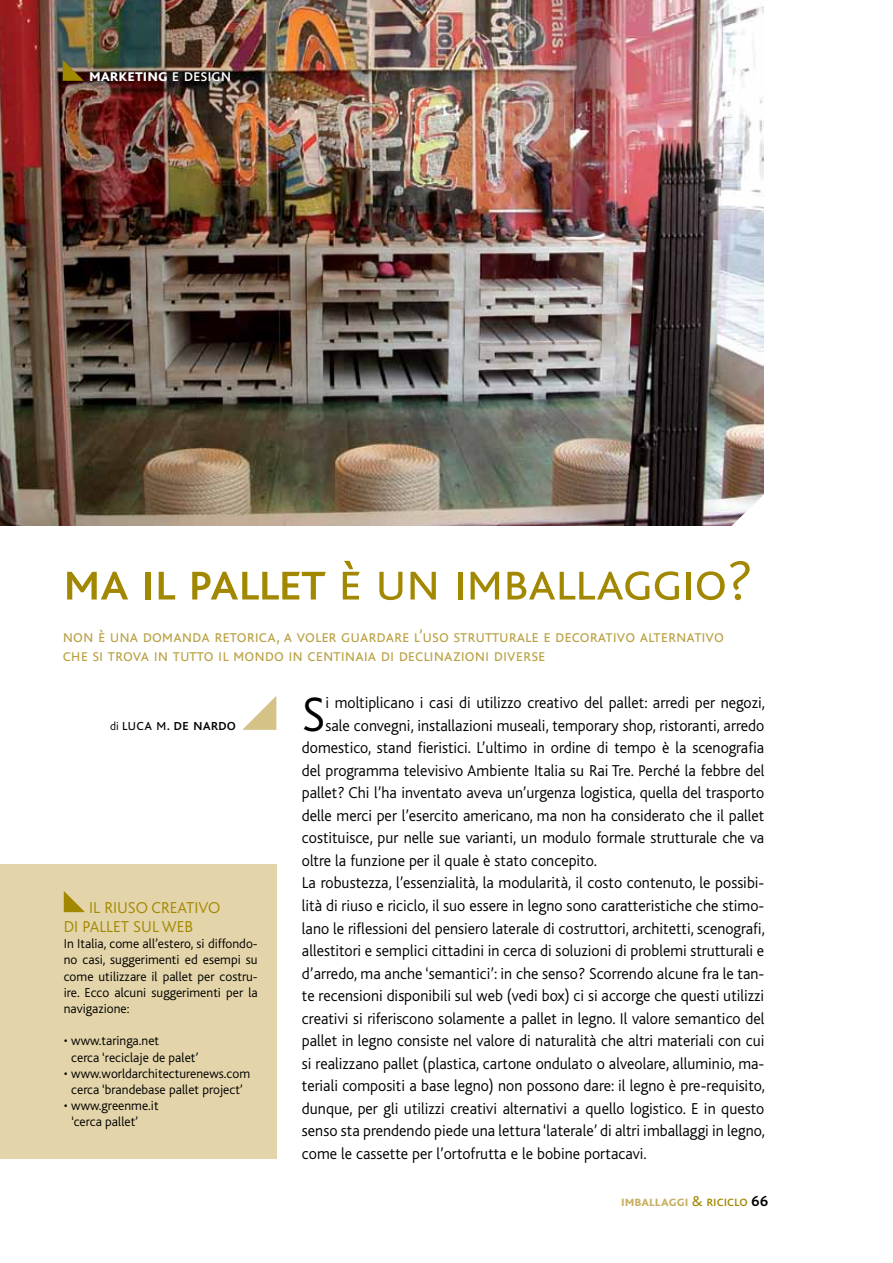
<style>
.page{position:relative;width:893px;height:1263px;background:#fff}
.page>*{position:absolute;margin:0;border:0;box-sizing:border-box;transform-origin:0 0}
.t1{font:300 57px "Bliss Caps";letter-spacing:-.02em;color:#a28800;scale:1.05 1}
.t2{font:300 50.7px "Bliss";color:#000}
.t3{font:300 18px/19.5px "Bliss Caps";color:#b9a144}
.t4{font:700 18px "Bliss Caps";color:#fff}
.t5{font:300 16.5px "Bliss";color:#000}
.t6{font:300 16.5px "Bliss";color:#a28800}
.t7{font:16.5px "Bliss Caps";color:#000}
.t8{font:700 15px "Bliss Caps";color:#c8b165}
.t9{font:300 13.5px/16.2px "Bliss";color:#000}
.s1{font-weight:400}
.s2{font-family:"Bliss";font-weight:300;font-size:12px}
.s3{font-weight:300}
.s4{font-weight:400;color:#a28800}
.s5{color:#000}
</style>
<div class="page">
<img style="left:0;top:0;width:764px;height:525px">
<svg style="left:63px;top:60px;width:21px;height:21px"></svg>
<svg style="left:242px;top:696px;width:34px;height:34px"></svg>
<svg style="left:731px;top:492px;width:33px;height:34px"></svg>
<div style="left:0;top:864px;width:277px;height:295px;background:#e3d4a9"></div>
<svg style="left:64px;top:891px;width:21px;height:21px"></svg>
<p class="t4" style="left:89px;top:66px;width:144px">marketing <span class="s1">e design</span></p>
<h1 class="t1" style="left:63px;top:551px;width:659px"><span class="s1">ma il pallet</span> è un imballaggio?</h1>
<p class="t3" style="left:63px;top:627px;width:663px">non è una domanda retorica, a voler guardare l’uso strutturale e decorativo alternativo che si trova in tutto il mondo in centinaia di declinazioni diverse</p>
<h2 class="t2" style="left:302px;top:687px;width:25px">S</h2>
<p class="t5" style="left:325px;top:694px;width:441px">i moltiplicano i casi di utilizzo creativo del pallet: arredi per negozi,</p>
<p class="t5" style="left:325px;top:717px;width:440px">sale convegni, installazioni museali, temporary shop, ristoranti, arredo</p>
<p class="t5" style="left:302px;top:739px;width:464px">domestico, stand fieristici. L’ultimo in ordine di tempo è la scenografia</p>
<p class="t5" style="left:302px;top:762px;width:464px">del programma televisivo Ambiente Italia su Rai Tre. Perché la febbre del</p>
<p class="t5" style="left:302px;top:784px;width:464px">pallet? Chi l’ha inventato aveva un’urgenza logistica, quella del trasporto</p>
<p class="t5" style="left:302px;top:807px;width:464px">delle merci per l’esercito americano, ma non ha considerato che il pallet</p>
<p class="t5" style="left:302px;top:829px;width:464px">costituisce, pur nelle sue varianti, un modulo formale strutturale che va</p>
<p class="t5" style="left:302px;top:852px;width:297px">oltre la funzione per il quale è stato concepito.</p>
<p class="t5" style="left:302px;top:874px;width:464px">La robustezza, l’essenzialità, la modularità, il costo contenuto, le possibi-</p>
<p class="t5" style="left:302px;top:897px;width:464px">lità di riuso e riciclo, il suo essere in legno sono caratteristiche che stimo-</p>
<p class="t5" style="left:302px;top:919px;width:465px">lano le riflessioni del pensiero laterale di costruttori, architetti, scenografi,</p>
<p class="t5" style="left:302px;top:942px;width:464px">allestitori e semplici cittadini in cerca di soluzioni di problemi strutturali e</p>
<p class="t5" style="left:302px;top:964px;width:464px">d’arredo, ma anche ‘semantici’: in che senso? Scorrendo alcune fra le tan-</p>
<p class="t5" style="left:302px;top:987px;width:464px">te recensioni disponibili sul web (vedi box) ci si accorge che questi utilizzi</p>
<p class="t5" style="left:302px;top:1009px;width:464px">creativi si riferiscono solamente a pallet in legno. Il valore semantico del</p>
<p class="t5" style="left:302px;top:1032px;width:464px">pallet in legno consiste nel valore di naturalità che altri materiali con cui</p>
<p class="t5" style="left:302px;top:1054px;width:464px">si realizzano pallet (plastica, cartone ondulato o alveolare, alluminio, ma-</p>
<p class="t5" style="left:302px;top:1077px;width:465px">teriali compositi a base legno) non possono dare: il legno è pre-requisito,</p>
<p class="t5" style="left:302px;top:1099px;width:464px">dunque, per gli utilizzi creativi alternativi a quello logistico. E in questo</p>
<p class="t5" style="left:302px;top:1122px;width:465px">senso sta prendendo piede una lettura ‘laterale’ di altri imballaggi in legno,</p>
<p class="t5" style="left:302px;top:1144px;width:346px">come le cassette per l’ortofrutta e le bobine portacavi.</p>
<p class="t7" style="left:110px;top:716px;width:127px"><span class="s2">di</span> <span class="s3">luca m.</span> de nardo</p>
<p class="t6" style="left:89px;top:898px;width:25px">il riuso</p>
<p class="t6" style="left:152px;top:898px;width:10px">creativo</p>
<p class="t6" style="left:64px;top:918px;width:28px">di pallet</p>
<p class="t6" style="left:133px;top:918px;width:40px">sul web</p>
<p class="t9" style="left:64px;top:936px;width:196px;text-align:justify">In Italia, come all’estero, si diffondo&shy;no casi, suggerimenti ed esempi su come utilizzare il pallet per costru&shy;ire. Ecco alcuni suggerimenti per la navigazione:</p>
<p class="t9" style="left:71px;top:1033px;width:129px;text-indent:-8px">• www.taringa.net<br>cerca ‘reciclaje de palet’</p>
<p class="t9" style="left:64px;top:1065px;width:188px;text-align:center">• www.worldarchitecturenews.com cerca ‘brandebase pallet project’</p>
<p class="t9" style="left:71px;top:1098px;width:89px;text-indent:-8px">• www.greenme.it ‘cerca pallet’</p>
<p class="t8" style="left:621px;top:1193px;width:149px">imballaggi <span class="s4">&amp; riciclo</span> <span class="s5">66</span></p>
</div>
